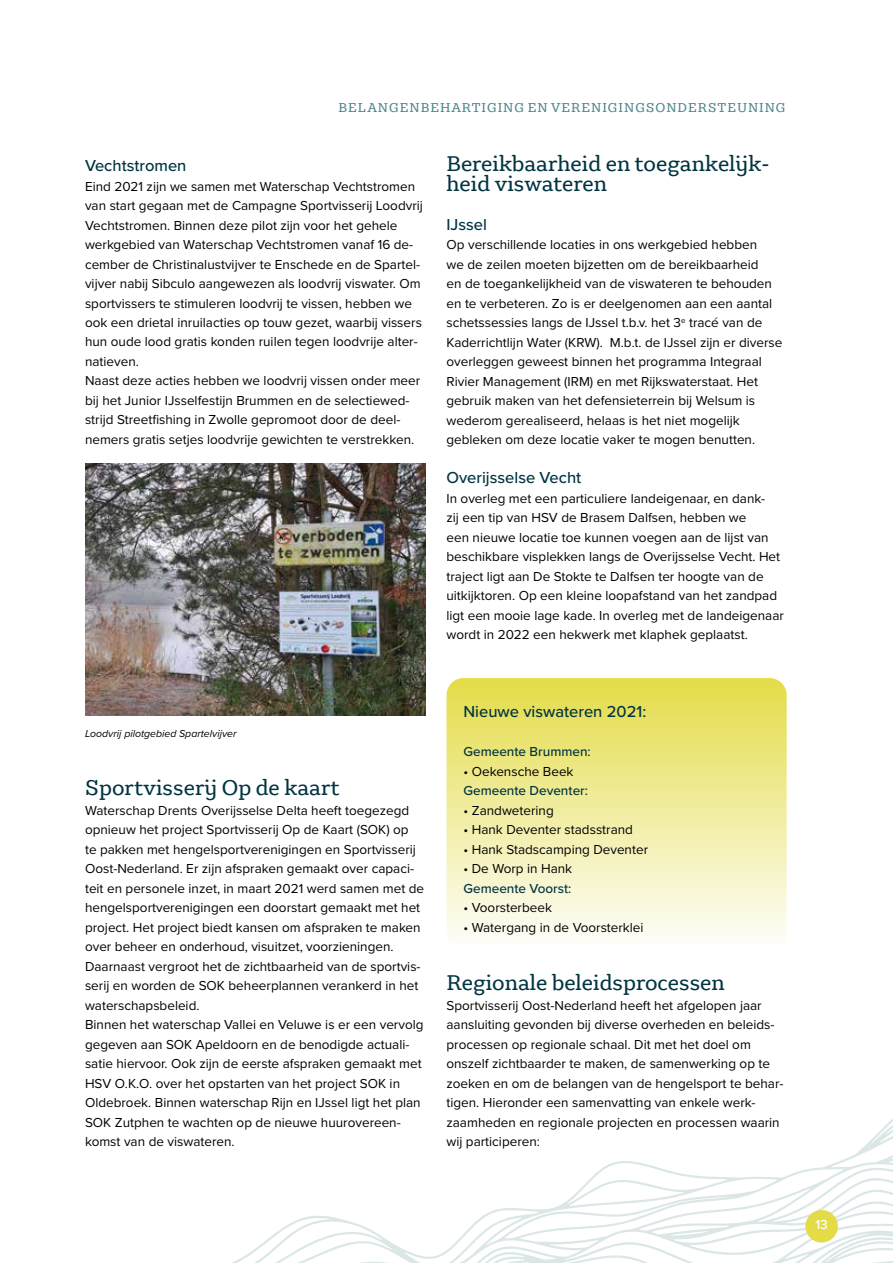
<style>
.page{position:relative;width:893px;height:1263px;background:#fff}
.page>*{position:absolute;margin:0;border:0;box-sizing:border-box;transform-origin:0 0}
.t1{font:22.5px/19.5px "Gelo";color:#003441}
.t2{font:500 16.5px "Proxima Nova";color:#003441}
.t3{font:13.5px/19.5px "Proxima Nova";color:#000}
.t4{font:500 13.5px "Proxima Nova";color:#003441}
.t5{font:13.5px "Gelo";letter-spacing:.07em;color:#4b858e}
.t6{font:500 13.5px "Proxima Nova";color:#fff}
.t7{font:italic 10.5px "Proxima Nova";color:#000}
</style>
<div class="page">
<svg style="left:232px;top:1119px;width:661px;height:144px"></svg>
<div style="left:805px;top:1210px;width:33px;height:32px;background:#e4dc47;border-radius:50%"></div>
<div style="left:446px;top:678px;width:341px;height:273px;background:linear-gradient(to bottom,#e4dc48,#fefefe);border-radius:17px"></div>
<img style="left:85px;top:464px;width:340px;height:252px">
<p class="t5" style="left:339px;top:100px;width:449px">BELANGENBEHARTIGING EN VERENIGINGSONDERSTEUNING</p>
<p class="t2" style="left:85px;top:153px;width:103px">Vechtstromen</p>
<p class="t3" style="left:85px;top:176px;width:339px">Eind 2021 zijn we samen met Waterschap Vechtstromen van start gegaan met de Campagne Sportvisserij Loodvrij Vechtstromen. Binnen deze pilot zijn voor het gehele werkgebied van Waterschap Vechtstromen vanaf 16 de&shy;cember de Christinalustvijver te Enschede en de Spartel&shy;vijver nabij Sibculo aangewezen als loodvrij viswater. Om sportvissers te stimuleren loodvrij te vissen, hebben we ook een drietal inruilacties op touw gezet, waarbij vissers hun oude lood gratis konden ruilen tegen loodvrije alter&shy;natieven.<br>Naast deze acties hebben we loodvrij vissen onder meer bij het Junior IJsselfestijn Brummen en de selectiewed&shy;strijd Streetfishing in Zwolle gepromoot door de deel&shy;nemers gratis setjes loodvrije gewichten te verstrekken.</p>
<h1 class="t1" style="left:446px;top:153px;width:325px">Bereikbaarheid en toegankelijk&shy;heid viswateren</h1>
<p class="t2" style="left:446px;top:212px;width:42px">IJssel</p>
<p class="t3" style="left:446px;top:234px;width:337px">Op verschillende locaties in ons werkgebied hebben<br>we de zeilen moeten bijzetten om de bereikbaarheid<br>en de toegankelijkheid van de viswateren te behouden en te verbeteren. Zo is er deelgenomen aan een aantal schetssessies langs de IJssel t.b.v. het 3<sup>e</sup> tracé van de Kaderrichtlijn Water (KRW). M.b.t. de IJssel zijn er diverse overleggen geweest binnen het programma Integraal Rivier Management (IRM) en met Rijkswaterstaat. Het gebruik maken van het defensieterrein bij Welsum is wederom gerealiseerd, helaas is het niet mogelijk gebleken om deze locatie vaker te mogen benutten.</p>
<p class="t2" style="left:446px;top:465px;width:136px">Overijsselse Vecht</p>
<p class="t3" style="left:446px;top:488px;width:339px">In overleg met een particuliere landeigenaar, en dank-<br>zij een tip van HSV de Brasem Dalfsen, hebben we<br>een nieuwe locatie toe kunnen voegen aan de lijst van beschikbare visplekken langs de Overijsselse Vecht. Het traject ligt aan De Stokte te Dalfsen ter hoogte van de uitkijktoren. Op een kleine loopafstand van het zandpad ligt een mooie lage kade. In overleg met de landeigenaar wordt in 2022 een hekwerk met klaphek geplaatst.</p>
<p class="t7" style="left:85px;top:725px;width:153px">Loodvrij pilotgebied Spartelvijver</p>
<h1 class="t1" style="left:85px;top:777px;width:256px">Sportvisserij Op de kaart</h1>
<p class="t3" style="left:85px;top:800px;width:341px">Waterschap Drents Overijsselse Delta heeft toegezegd opnieuw het project Sportvisserij Op de Kaart (SOK) op<br>te pakken met hengelsportverenigingen en Sportvisserij Oost-Nederland. Er zijn afspraken gemaakt over capaci&shy;teit en personele inzet, in maart 2021 werd samen met de hengelsportverenigingen een doorstart gemaakt met het project. Het project biedt kansen om afspraken te maken over beheer en onderhoud, visuitzet, voorzieningen.<br>Daarnaast vergroot het de zichtbaarheid van de sportvis&shy;serij en worden de SOK beheerplannen verankerd in het waterschapsbeleid.<br>Binnen het waterschap Vallei en Veluwe is er een vervolg gegeven aan SOK Apeldoorn en de benodigde actuali&shy;satie hiervoor. Ook zijn de eerste afspraken gemaakt met HSV O.K.O. over het opstarten van het project SOK in Oldebroek. Binnen waterschap Rijn en IJssel ligt het plan SOK Zutphen te wachten op de nieuwe huurovereen&shy;komst van de viswateren.</p>
<p class="t2" style="left:463px;top:699px;width:184px">Nieuwe viswateren 2021:</p>
<p class="t4" style="left:463px;top:741px;width:129px">Gemeente Brummen:</p>
<p class="t3" style="left:463px;top:761px;width:112px">• Oekensche Beek</p>
<p class="t4" style="left:463px;top:780px;width:126px">Gemeente Deventer:</p>
<p class="t3" style="left:463px;top:800px;width:92px">• Zandwetering</p>
<p class="t3" style="left:463px;top:819px;width:171px">• Hank Deventer stadsstrand</p>
<p class="t3" style="left:463px;top:839px;width:186px">• Hank Stadscamping Deventer</p>
<p class="t3" style="left:463px;top:858px;width:110px">• De Worp in Hank</p>
<p class="t4" style="left:463px;top:878px;width:109px">Gemeente Voorst:</p>
<p class="t3" style="left:463px;top:897px;width:90px">• Voorsterbeek</p>
<p class="t3" style="left:463px;top:917px;width:182px">• Watergang in de Voorsterklei</p>
<h1 class="t1" style="left:446px;top:972px;width:280px">Regionale beleidsprocessen</h1>
<p class="t3" style="left:446px;top:995px;width:339px">Sportvisserij Oost-Nederland heeft het afgelopen jaar aansluiting gevonden bij diverse overheden en beleids&shy;processen op regionale schaal. Dit met het doel om onszelf zichtbaarder te maken, de samenwerking op te zoeken en om de belangen van de hengelsport te behar&shy;tigen. Hieronder een samenvatting van enkele werk&shy;zaamheden en regionale projecten en processen waarin wij participeren:</p>
<p class="t6" style="left:815px;top:1215px;width:14px">13</p>
</div>
